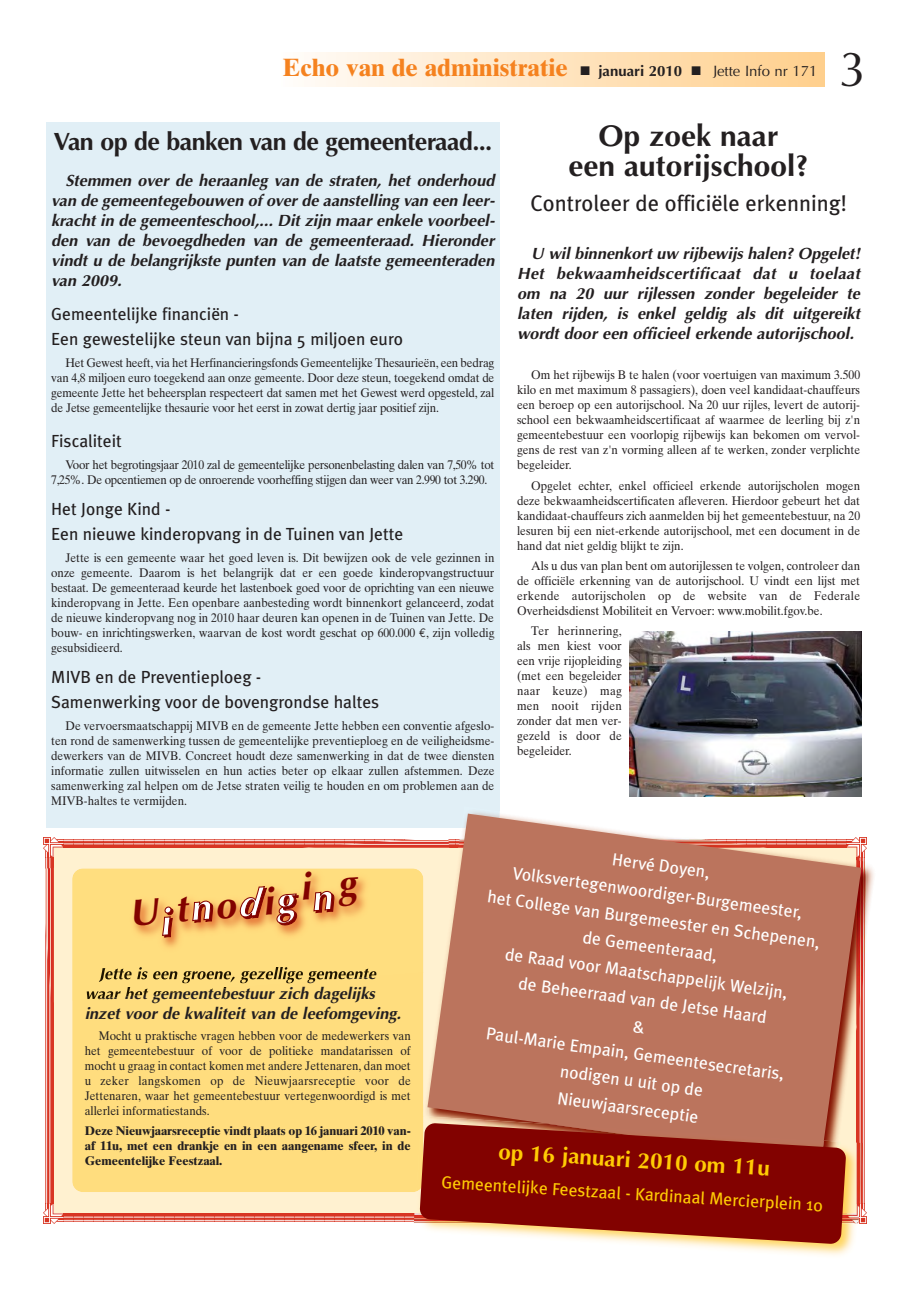
<style>
.page{position:relative;width:921px;height:1294px;background:#fff}
.page>*{position:absolute;margin:0;border:0;box-sizing:border-box;transform-origin:0 0}
.t1{font:49.25px "Optima";color:#231f20}
.t2{font:italic 700 37.5px "Optima";color:#820200}
.t3{font:700 30px/30px "Optima";color:#231f20;text-align:center}
.t4{font:700 25px "Times Ten";color:#f5821f}
.t5{font:700 25px "Optima";letter-spacing:-.02em;color:#231f20}
.t6{font:22.5px "Meta Plus";color:#231f20}
.t7{font:700 22.5px "Optima";color:#ffcb04}
.t8{font:17.5px/27.1px "Meta Plus";color:#fff;text-align:center}
.t9{font:17.5px/25px "Meta Plus";color:#231f20}
.t10{font:17.5px "Meta Plus";color:#ffcb04}
.t11{font:italic 700 16.25px/20px "Optima";color:#231f20;text-align:justify}
.t12{font:12.5px/15px "Times Ten";color:#231f20;text-align:justify;scale:.93 1}
.t13{font:12.5px/15px "Times Ten";letter-spacing:-.025em;color:#231f20;scale:.93 1}
.t14{font:700 12.5px/15px "Times Ten";color:#231f20;text-align:justify}
.s1{color:#231f20}
.s2{font-family:"Optima";font-size:15px;color:#231f20}
.s3{font-family:"Optima";font-weight:400;font-size:15px;color:#231f20}
.s4{font-family:"Euro Mono"}
.s5{color:#fff}
</style>
<div class="page">
<div style="left:281px;top:53px;width:543px;height:34px;background:linear-gradient(to right,#fffcf9,#ffcf8b)"></div>
<div style="left:54px;top:847px;width:802px;height:366px;background:#fff1d0"></div>
<img style="left:44px;top:837px;width:20px;height:20px">
<img style="left:861px;top:837px;width:5px;height:20px">
<img style="left:861px;top:857px;width:4px;height:346px">
<img style="left:863px;top:1203px;width:3px;height:20px">
<svg style="left:64px;top:1213px;width:350px;height:10px;background:#e37265"></svg>
<img style="left:44px;top:1203px;width:20px;height:20px">
<img style="left:45px;top:857px;width:9px;height:346px">
<div style="left:72px;top:1001px;width:352px;height:191px;background:#ffdd7e"></div>
<svg style="left:64px;top:839px;width:244px;height:8px;background:#e1685a"></svg>
<img style="left:109px;top:847px;width:318px;height:1px">
<img style="left:308px;top:839px;width:119px;height:8px">
<img style="left:45px;top:868px;width:9px;height:134px">
<img style="left:72px;top:868px;width:352px;height:133px">
<img style="left:99px;top:967px;width:70px;height:14px">
<img style="left:87px;top:987px;width:60px;height:12px">
<div style="left:46px;top:122px;width:453px;height:705px;background:#e1eff6"></div>
<img style="left:866px;top:865px;width:8px;height:65px">
<img style="left:861px;top:860px;width:5px;height:167px">
<img style="left:423px;top:1066px;width:1px;height:36px">
<svg style="left:427px;top:813px;width:434px;height:329px;background:#c3836d"></svg>
<img style="left:656px;top:1223px;width:202px;height:33px">
<img style="left:414px;top:1142px;width:449px;height:81px">
<img style="left:416px;top:1116px;width:5px;height:65px">
<img style="left:415px;top:1181px;width:4px;height:15px">
<img style="left:428px;top:1116px;width:413px;height:6px">
<svg style="left:421px;top:1102px;width:7px;height:20px"></svg>
<svg style="left:419px;top:1122px;width:427px;height:122px;background:#962920"></svg>
<img style="left:629px;top:631px;width:232px;height:166px">
<h3 class="t4" style="left:283px;top:58px;width:536px">Echo van de administratie <span class="s1">■</span> <span class="s2">januari 2010</span> <span class="s1">■</span> <span class="s3">Jette Info nr 171</span></h3>
<h1 class="t1" style="left:839px;top:49px;width:29px">3</h1>
<h3 class="t5" style="left:54px;top:131px;width:440px">Van op de banken van de gemeenteraad...</h3>
<p class="t11" style="left:51px;top:172px;width:448px;text-indent:14px">Stemmen over de heraanleg van de straten, het onderhoud van de gemeentegebouwen of over de aanstelling van een leer&shy;kracht in de gemeenteschool,... Dit zijn maar enkele voorbeel&shy;den van de bevoegdheden van de gemeenteraad. Hieronder vindt u de belangrijkste punten van de laatste gemeenteraden van 2009.</p>
<h3 class="t9" style="left:51px;top:302px;width:353px">Gemeentelijke financiën -<br>Een gewestelijke steun van bijna 5 miljoen euro</h3>
<p class="t12" style="left:51px;top:357px;width:478px;text-indent:14px">Het Gewest heeft, via het Herfinancieringsfonds Gemeentelijke Thesaurieën, een bedrag van 4,8 miljoen euro toegekend aan onze gemeente. Door deze steun, toegekend omdat de gemeente Jette het beheersplan respecteert dat samen met het Gewest werd opgesteld, zal de Jetse gemeentelijke thesaurie voor het eerst in zowat dertig jaar positief zijn.</p>
<h3 class="t9" style="left:51px;top:429px;width:72px">Fiscaliteit</h3>
<p class="t13" style="left:51px;top:458px;width:478px;text-indent:14px">Voor het begrotingsjaar 2010 zal de gemeentelijke personenbelasting dalen van 7,50% tot<br>7,25%. De opcentiemen op de onroerende voorheffing stijgen dan weer van 2.990 tot 3.290.</p>
<h3 class="t9" style="left:51px;top:497px;width:354px">Het Jonge Kind -<br>Een nieuwe kinderopvang in de Tuinen van Jette</h3>
<p class="t12" style="left:51px;top:551px;width:478px;text-indent:14px">Jette is een gemeente waar het goed leven is. Dit bewijzen ook de vele gezinnen in onze gemeente. Daarom is het belangrijk dat er een goede kinderopvangstructuur bestaat. De gemeenteraad keurde het lastenboek goed voor de oprichting van een nieuwe kinderopvang in Jette. Een openbare aanbesteding wordt binnenkort gelanceerd, zodat de nieuwe kinderopvang nog in 2010 haar deuren kan openen in de Tuinen van Jette. De bouw- en inrichtingswerken, waarvan de kost wordt geschat op 600.000 <span class="s4">€</span>, zijn volledig gesubsidieerd.</p>
<h3 class="t9" style="left:51px;top:665px;width:329px">MIVB en de Preventieploeg -<br>Samenwerking voor de bovengrondse haltes</h3>
<p class="t12" style="left:51px;top:719px;width:478px;text-indent:14px">De vervoersmaatschappij MIVB en de gemeente Jette hebben een conventie afgeslo&shy;ten rond de samenwerking tussen de gemeentelijke preventieploeg en de veiligheidsme&shy;dewerkers van de MIVB. Concreet houdt deze samenwerking in dat de twee diensten informatie zullen uitwisselen en hun acties beter op elkaar zullen afstemmen. Deze samenwerking zal helpen om de Jetse straten veilig te houden en om problemen aan de MIVB-haltes te vermijden.</p>
<h3 class="t3" style="left:568px;top:124px;width:242px">Op zoek naar<br>een autorijschool?</h3>
<h3 class="t6" style="left:530px;top:192px;width:318px">Controleer de officiële erkenning!</h3>
<h3 class="t11" style="left:517px;top:245px;width:348px;text-indent:14px">U wil binnenkort uw rijbewijs halen? Opgelet!<br>Het bekwaamheidscertificaat dat u toelaat om na 20 uur rijlessen zonder begeleider te laten rijden, is enkel geldig als dit uitgereikt wordt door een officieel erkende autorijschool.</h3>
<p class="t12" style="left:517px;top:369px;width:370px;text-indent:14px">Om het rijbewijs B te halen (voor voertuigen van maximum 3.500 kilo en met maximum 8 passagiers), doen veel kandidaat-chauffeurs een beroep op een autorijschool. Na 20 uur rijles, levert de autorij&shy;school een bekwaamheidscertificaat af waarmee de leerling bij z'n gemeentebestuur een voorlopig rijbewijs kan bekomen om vervol&shy;gens de rest van z'n vorming alleen af te werken, zonder verplichte begeleider.</p>
<p class="t12" style="left:517px;top:479px;width:370px;text-indent:14px">Opgelet echter, enkel officieel erkende autorijscholen mogen deze bekwaamheidscertificaten afleveren. Hierdoor gebeurt het dat kandidaat-chauffeurs zich aanmelden bij het gemeentebestuur, na 20 lesuren bij een niet-erkende autorijschool, met een document in de hand dat niet geldig blijkt te zijn.</p>
<p class="t12" style="left:517px;top:559px;width:370px;text-indent:14px">Als u dus van plan bent om autorijlessen te volgen, controleer dan de officiële erkenning van de autorijschool. U vindt een lijst met erkende autorijscholen op de website van de Federale Overheidsdienst Mobiliteit en Vervoer: www.mobilit.fgov.be.</p>
<p class="t12" style="left:517px;top:624px;width:114px;text-indent:14px">Ter herinnering, als men kiest voor een vrije rijopleiding (met een begeleider naar keuze) mag men nooit rijden zonder dat men ver&shy;gezeld is door de begeleider.</p>
<h2 class="t2" style="left:128px;top:897px;width:230px;rotate:-5deg">U<span class="s5">i</span>t<span class="s5">n</span>o<span class="s5">d</span>i<span class="s5">g</span>i<span class="s5">n</span>g</h2>
<h3 class="t11" style="left:85px;top:985px;width:321px">waar het gemeentebestuur zich dagelijks inzet voor de kwaliteit van de leefomgeving.</h3>
<p class="t12" style="left:85px;top:1029px;width:352px;text-indent:14px">Mocht u praktische vragen hebben voor de medewerkers van het gemeentebestuur of voor de politieke mandatarissen of mocht u graag in contact komen met andere Jettenaren, dan moet u zeker langskomen op de Nieuwjaarsreceptie voor de Jettenaren, waar het gemeentebestuur vertegenwoordigd is met allerlei informatiestands.</p>
<p class="t14" style="left:85px;top:1124px;width:328px">Deze Nieuwjaarsreceptie vindt plaats op 16 januari 2010 van&shy;af 11u, met een drankje en in een aangename sfeer, in de Gemeentelijke Feestzaal.</p>
<p class="t8" style="left:497px;top:829px;width:337px;rotate:8deg">Hervé Doyen,<br>Volksvertegenwoordiger-Burgemeester,<br>het College van Burgemeester en Schepenen, de Gemeenteraad,<br>de Raad voor Maatschappelijk Welzijn,<br>de Beheerraad van de Jetse Haard<br>&amp;<br>Paul-Marie Empain, Gemeentesecretaris, nodigen u uit op de<br>Nieuwjaarsreceptie</p>
<h3 class="t7" style="left:499px;top:1143px;width:273px;rotate:3deg">op 16 januari 2010 om 11u</h3>
<h3 class="t10" style="left:442px;top:1175px;width:383px;rotate:3deg">Gemeentelijke Feestzaal - Kardinaal Mercierplein 10</h3>
</div>
